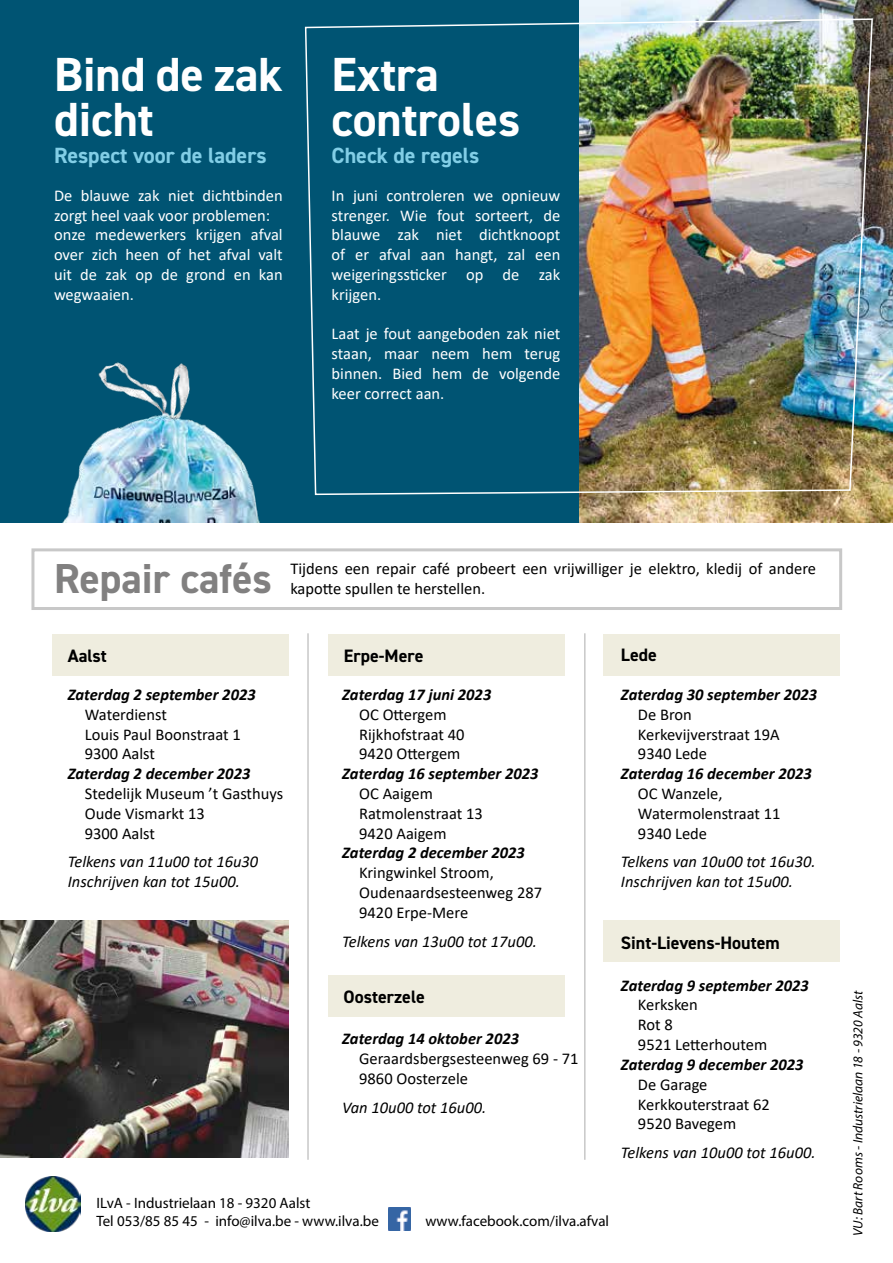
<style>
.page{position:relative;width:893px;height:1263px;background:#fff}
.page>*{position:absolute;margin:0;border:0;box-sizing:border-box;transform-origin:0 0}
.t1{font:700 48px/45px "DIN2014";color:#fff}
.t2{font:700 42px "DIN2014";color:#818080}
.t3{font:700 22.05px "DIN2014";color:#82cee6}
.t4{font:700 18px "DIN2014";color:#000}
.t5{font:16.5px/19.8px "Calibri";color:#000}
.t6{font:16.5px/19.8px "Calibri";color:#fff;text-align:justify}
.t7{font:italic 700 16.5px "Calibri";color:#000}
.t8{font:italic 16.5px/19.8px "Calibri";color:#000}
.t9{font:15px/18px "Myriad Pro";color:#000}
.t10{font:italic 13.5px "Myriad Pro";color:#000}
</style>
<div class="page">
<div style="left:0;top:0;width:893px;height:523px;background:#005473"></div>
<div style="left:31px;top:548px;width:811px;height:62px;border:3px solid #c8c8c8"></div>
<img style="left:388px;top:1208px;width:23px;height:22px">
<img style="left:25px;top:1176px;width:55px;height:55px">
<hr style="left:307px;top:633px;width:2px;height:527px;background:#c8c8c8">
<hr style="left:584px;top:633px;width:2px;height:527px;background:#c8c8c8">
<div style="left:53px;top:634px;width:236px;height:41px;background:#efeddf"></div>
<div style="left:328px;top:976px;width:236px;height:41px;background:#efeddf"></div>
<div style="left:604px;top:634px;width:236px;height:41px;background:#efeddf"></div>
<div style="left:604px;top:921px;width:236px;height:41px;background:#efeddf"></div>
<div style="left:328px;top:634px;width:236px;height:41px;background:#efeddf"></div>
<img style="left:580px;top:0;width:313px;height:523px">
<img style="left:304px;top:18px;width:570px;height:478px">
<img style="left:0;top:921px;width:289px;height:237px">
<img style="left:62px;top:302px;width:300px;height:221px">
<h1 class="t1" style="left:54px;top:52px;width:230px">Bind de zak dicht</h1>
<h3 class="t3" style="left:54px;top:141px;width:214px">Respect voor de laders</h3>
<h1 class="t1" style="left:332px;top:52px;width:190px">Extra controles</h1>
<h3 class="t3" style="left:332px;top:141px;width:149px">Check de regels</h3>
<p class="t6" style="left:54px;top:185px;width:230px;text-align:left">De blauwe zak niet dichtbinden zorgt heel vaak voor problemen: onze medewerkers krijgen afval over zich heen of het afval valt uit de zak op de grond en kan wegwaaien.</p>
<p class="t6" style="left:332px;top:185px;width:230px">In juni controleren we opnieuw strenger. Wie fout sorteert, de blauwe zak niet dichtknoopt of er afval aan hangt, zal een weigeringssticker op de zak krijgen.</p>
<p class="t6" style="left:332px;top:324px;width:230px">Laat je fout aangeboden zak niet staan, maar neem hem terug binnen. Bied hem de volgende keer correct aan.</p>
<h2 class="t2" style="left:54px;top:550px;width:220px">Repair cafés</h2>
<p class="t5" style="left:290px;top:558px;width:527px">Tijdens een repair café probeert een vrijwilliger je elektro, kledij of andere kapotte spullen te herstellen.</p>
<p class="t4" style="left:68px;top:643px;width:41px">Aalst</p>
<p class="t7" style="left:68px;top:683px;width:189px">Zaterdag 2 september 2023</p>
<p class="t5" style="left:85px;top:704px;width:158px">Waterdienst<br>Louis Paul Boonstraat 1<br>9300 Aalst</p>
<p class="t7" style="left:68px;top:762px;width:184px">Zaterdag 2 december 2023</p>
<p class="t5" style="left:85px;top:783px;width:200px">Stedelijk Museum ’t Gasthuys<br>Oude Vismarkt 13<br>9300 Aalst</p>
<p class="t8" style="left:68px;top:851px;width:192px">Telkens van 11u00 tot 16u30<br>Inschrijven kan tot 15u00.</p>
<p class="t4" style="left:344px;top:643px;width:81px">Erpe-Mere</p>
<p class="t7" style="left:342px;top:683px;width:151px">Zaterdag 17 juni 2023</p>
<p class="t5" style="left:359px;top:704px;width:107px">OC Ottergem<br>Rijkhofstraat 40<br>9420 Ottergem</p>
<p class="t7" style="left:342px;top:762px;width:198px">Zaterdag 16 september 2023</p>
<p class="t5" style="left:359px;top:783px;width:125px">OC Aaigem<br>Ratmolenstraat 13<br>9420 Aaigem</p>
<p class="t7" style="left:342px;top:841px;width:184px">Zaterdag 2 december 2023</p>
<p class="t5" style="left:359px;top:862px;width:184px">Kringwinkel Stroom,<br>Oudenaardsesteenweg 287<br>9420 Erpe-Mere</p>
<p class="t8" style="left:342px;top:930px;width:196px">Telkens van 13u00 tot 17u00.</p>
<p class="t4" style="left:621px;top:643px;width:37px">Lede</p>
<p class="t7" style="left:621px;top:683px;width:198px">Zaterdag 30 september 2023</p>
<p class="t5" style="left:638px;top:704px;width:143px">De Bron<br>Kerkevijverstraat 19A<br>9340 Lede</p>
<p class="t7" style="left:621px;top:762px;width:192px">Zaterdag 16 december 2023</p>
<p class="t5" style="left:638px;top:783px;width:144px">OC Wanzele,<br>Watermolenstraat 11<br>9340 Lede</p>
<p class="t8" style="left:621px;top:851px;width:196px">Telkens van 10u00 tot 16u30.<br>Inschrijven kan tot 15u00.</p>
<p class="t4" style="left:621px;top:931px;width:160px">Sint-Lievens-Houtem</p>
<p class="t7" style="left:621px;top:973px;width:189px">Zaterdag 9 september 2023</p>
<p class="t5" style="left:638px;top:995px;width:131px">Kerksken<br>Rot 8<br>9521 Letterhoutem</p>
<p class="t7" style="left:621px;top:1053px;width:184px">Zaterdag 9 december 2023</p>
<p class="t5" style="left:638px;top:1074px;width:133px">De Garage<br>Kerkkouterstraat 62<br>9520 Bavegem</p>
<p class="t8" style="left:621px;top:1142px;width:196px">Telkens van 10u00 tot 16u00.</p>
<p class="t4" style="left:344px;top:985px;width:83px">Oosterzele</p>
<p class="t10" style="left:850px;top:1236px;width:247px;rotate:-90deg">VU: Bart Rooms - Industrielaan 18 - 9320 Aalst</p>
<p class="t7" style="left:342px;top:1027px;width:178px">Zaterdag 14 oktober 2023</p>
<p class="t5" style="left:359px;top:1048px;width:221px">Geraardsbergsesteenweg 69 - 71<br>9860 Oosterzele</p>
<p class="t8" style="left:342px;top:1096px;width:146px">Van 10u00 tot 16u00.</p>
<p class="t9" style="left:96px;top:1193px;width:284px">ILvA - Industrielaan 18 - 9320 Aalst<br>Tel 053/85 85 45 - info@ilva.be - www.ilva.be</p>
<p class="t9" style="left:425px;top:1211px;width:185px">www.facebook.com/ilva.afval</p>
</div>
